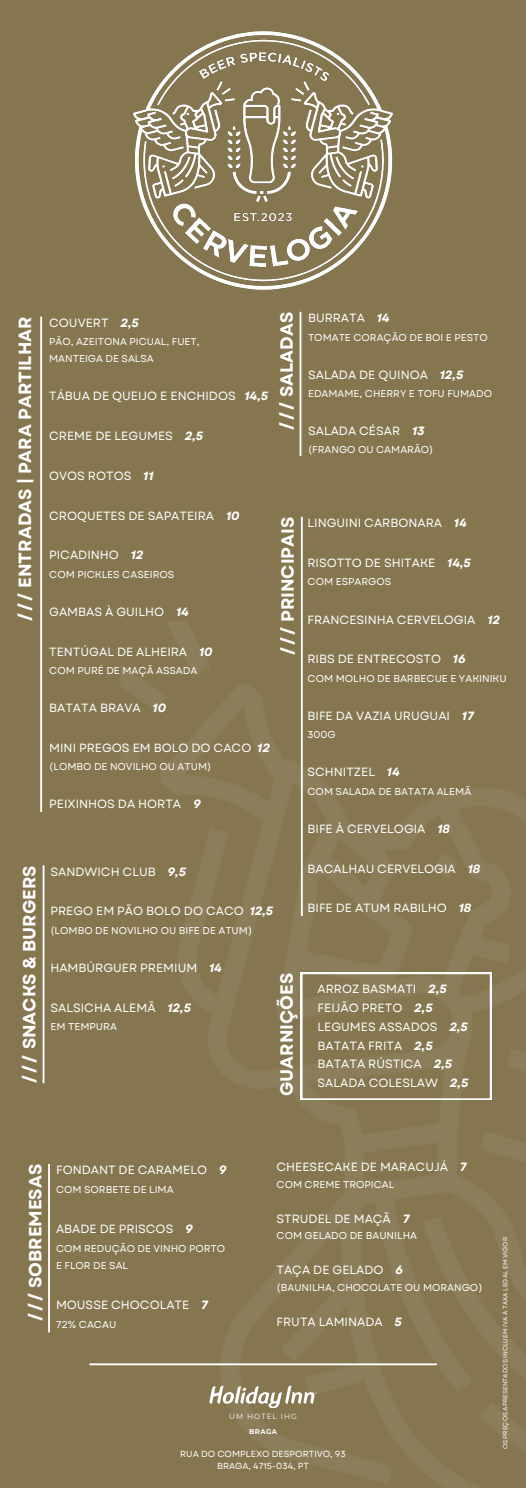
<style>
.page{position:relative;width:526px;height:1488px;background:#857650}
.page>*{position:absolute;margin:0;border:0;box-sizing:border-box;transform-origin:0 0}
.t1{font:700 17.62px "Garet";color:#fff}
.t2{font:12px/18.8px "Garet";color:#fff}
.t3{font:10px/16.6px "Garet";color:#fff}
.t4{font:8.88px/11.8px "Garet";color:#fff;text-align:center}
.t5{font:7.5px "Montserrat";letter-spacing:.125em;color:#fff}
.t6{font:700 6.88px "Montserrat";letter-spacing:.07em;color:#fff}
.t7{font:6.25px "Garet";color:#fff}
.s1{font-weight:700;font-style:italic}
</style>
<div class="page">
<img style="left:133px;top:31px;width:260px;height:258px">
<hr style="left:40px;top:317px;width:2px;height:495px;background:#fff">
<hr style="left:300px;top:312px;width:1px;height:144px;background:#fff">
<hr style="left:43px;top:865px;width:1px;height:218px;background:#fff">
<hr style="left:301px;top:517px;width:2px;height:399px;background:#fff">
<svg style="left:301px;top:972px;width:191px;height:128px"></svg>
<hr style="left:48px;top:1164px;width:2px;height:168px;background:#fff">
<svg style="left:209px;top:1385px;width:108px;height:23px"></svg>
<hr style="left:89px;top:1363px;width:348px;height:2px;background:#fff">
<h2 class="t1" style="left:274px;top:431px;width:121px;rotate:-90deg">/// SALADAS</h2>
<h2 class="t2" style="left:308px;top:309px;width:83px">BURRATA <span class="s1">14</span></h2>
<h3 class="t1" style="left:12px;top:622px;width:307px;rotate:-90deg">/// ENTRADAS | PARA PARTILHAR</h3>
<h3 class="t2" style="left:49px;top:314px;width:91px">COUVERT <span class="s1">2,5</span></h3>
<h2 class="t3" style="left:308px;top:329px;width:181px">TOMATE CORAÇÃO DE BOI E PESTO</h2>
<h2 class="t2" style="left:308px;top:365px;width:157px">SALADA DE QUINOA <span class="s1">12,5</span></h2>
<h2 class="t3" style="left:308px;top:385px;width:186px">EDAMAME, CHERRY E TOFU FUMADO</h2>
<h1 class="t2" style="left:308px;top:422px;width:118px">SALADA CÉSAR <span class="s1">13</span></h1>
<h1 class="t3" style="left:308px;top:442px;width:127px">(FRANGO OU CAMARÃO)</h1>
<h3 class="t3" style="left:49px;top:334px;width:152px">PÃO, AZEITONA PICUAL, FUET,<br>MANTEIGA DE SALSA</h3>
<h3 class="t2" style="left:49px;top:387px;width:220px">TÁBUA DE QUEIJO E ENCHIDOS <span class="s1">14,5</span></h3>
<h1 class="t2" style="left:49px;top:426px;width:156px">CREME DE LEGUMES <span class="s1">2,5</span></h1>
<h3 class="t2" style="left:49px;top:466px;width:106px">OVOS ROTOS <span class="s1">11</span></h3>
<h2 class="t2" style="left:49px;top:506px;width:192px">CROQUETES DE SAPATEIRA <span class="s1">10</span></h2>
<h2 class="t2" style="left:49px;top:546px;width:96px">PICADINHO <span class="s1">12</span></h2>
<h2 class="t3" style="left:49px;top:566px;width:127px">COM PICKLES CASEIROS</h2>
<h2 class="t2" style="left:49px;top:602px;width:141px">GAMBAS À GUILHO <span class="s1">14</span></h2>
<h2 class="t2" style="left:49px;top:642px;width:165px">TENTÚGAL DE ALHEIRA <span class="s1">10</span></h2>
<h2 class="t3" style="left:49px;top:662px;width:150px">COM PURÉ DE MAÇÃ ASSADA</h2>
<h3 class="t2" style="left:49px;top:699px;width:118px">BATATA BRAVA <span class="s1">10</span></h3>
<h2 class="t2" style="left:49px;top:738px;width:222px">MINI PREGOS EM BOLO DO CACO <span class="s1">12</span></h2>
<h2 class="t3" style="left:49px;top:758px;width:164px">(LOMBO DE NOVILHO OU ATUM)</h2>
<h3 class="t2" style="left:49px;top:795px;width:153px">PEIXINHOS DA HORTA <span class="s1">9</span></h3>
<h3 class="t1" style="left:275px;top:656px;width:141px;rotate:-90deg">/// PRINCIPAIS</h3>
<h2 class="t2" style="left:307px;top:514px;width:161px">LINGUINI CARBONARA <span class="s1">14</span></h2>
<h2 class="t2" style="left:307px;top:554px;width:165px">RISOTTO DE SHITAKE <span class="s1">14,5</span></h2>
<h2 class="t3" style="left:307px;top:574px;width:85px">COM ESPARGOS</h2>
<h2 class="t2" style="left:307px;top:610px;width:194px">FRANCESINHA CERVELOGIA <span class="s1">12</span></h2>
<p class="t2" style="left:307px;top:650px;width:160px">RIBS DE ENTRECOSTO <span class="s1">16</span></p>
<p class="t3" style="left:307px;top:670px;width:201px">COM MOLHO DE BARBECUE E YAKINIKU</p>
<h1 class="t2" style="left:307px;top:706px;width:168px">BIFE DA VAZIA URUGUAI <span class="s1">17</span></h1>
<h1 class="t3" style="left:307px;top:726px;width:30px">300G</h1>
<h2 class="t2" style="left:307px;top:763px;width:94px">SCHNITZEL <span class="s1">14</span></h2>
<h2 class="t3" style="left:307px;top:783px;width:165px">COM SALADA DE BATATA ALEMÃ</h2>
<h2 class="t2" style="left:307px;top:819px;width:144px">BIFE À CERVELOGIA <span class="s1">18</span></h2>
<h3 class="t2" style="left:307px;top:859px;width:174px">BACALHAU CERVELOGIA <span class="s1">18</span></h3>
<h3 class="t2" style="left:307px;top:899px;width:165px">BIFE DE ATUM RABILHO <span class="s1">18</span></h3>
<h2 class="t1" style="left:16px;top:1084px;width:220px;rotate:-90deg">/// SNACKS &amp; BURGERS</h2>
<h2 class="t2" style="left:50px;top:862px;width:137px">SANDWICH CLUB <span class="s1">9,5</span></h2>
<h2 class="t2" style="left:50px;top:902px;width:224px">PREGO EM PÃO BOLO DO CACO <span class="s1">12,5</span></h2>
<h2 class="t3" style="left:50px;top:922px;width:203px">(LOMBO DE NOVILHO OU BIFE DE ATUM)</h2>
<h3 class="t2" style="left:50px;top:958px;width:173px">HAMBÚRGUER PREMIUM <span class="s1">14</span></h3>
<h2 class="t2" style="left:50px;top:998px;width:142px">SALSICHA ALEMÃ <span class="s1">12,5</span></h2>
<h2 class="t3" style="left:50px;top:1018px;width:68px">EM TEMPURA</h2>
<h4 class="t1" style="left:274px;top:1096px;width:125px;rotate:-90deg">GUARNIÇÕES</h4>
<h2 class="t2" style="left:317px;top:980px;width:152px">ARROZ BASMATI <span class="s1">2,5<br></span>FEIJÃO PRETO <span class="s1">2,5<br></span>LEGUMES ASSADOS <span class="s1">2,5<br></span>BATATA FRITA <span class="s1">2,5<br></span>BATATA RÚSTICA <span class="s1">2,5<br></span>SALADA COLESLAW <span class="s1">2,5</span></h2>
<h2 class="t1" style="left:23px;top:1322px;width:160px;rotate:-90deg">/// SOBREMESAS</h2>
<h2 class="t2" style="left:56px;top:1160px;width:172px">FONDANT DE CARAMELO <span class="s1">9</span></h2>
<h2 class="t3" style="left:56px;top:1181px;width:119px">COM SORBETE DE LIMA</h2>
<h1 class="t2" style="left:56px;top:1219px;width:138px">ABADE DE PRISCOS <span class="s1">9</span></h1>
<h1 class="t3" style="left:56px;top:1239px;width:171px;line-height:17.4px">COM REDUÇÃO DE VINHO PORTO<br>E FLOR DE SAL</h1>
<h2 class="t2" style="left:56px;top:1295px;width:153px">MOUSSE CHOCOLATE <span class="s1">7</span></h2>
<h2 class="t3" style="left:56px;top:1316px;width:62px">72% CACAU</h2>
<p class="t2" style="left:277px;top:1158px;width:192px">CHEESECAKE DE MARACUJÁ <span class="s1">7</span></p>
<p class="t3" style="left:277px;top:1176px;width:119px">COM CREME TROPICAL</p>
<h1 class="t2" style="left:277px;top:1209px;width:134px">STRUDEL DE MAÇÃ <span class="s1">7</span></h1>
<h1 class="t3" style="left:277px;top:1227px;width:142px">COM GELADO DE BAUNILHA</h1>
<h2 class="t2" style="left:277px;top:1261px;width:128px">TAÇA DE GELADO <span class="s1">6</span></h2>
<h2 class="t3" style="left:277px;top:1279px;width:207px">(BAUNILHA, CHOCOLATE OU MORANGO)</h2>
<h3 class="t2" style="left:277px;top:1312px;width:127px">FRUTA LAMINADA <span class="s1">5</span></h3>
<p class="t5" style="left:229px;top:1412px;width:69px">UM HOTEL IHG</p>
<p class="t6" style="left:249px;top:1427px;width:29px">BRAGA</p>
<h3 class="t4" style="left:180px;top:1448px;width:167px">RUA DO COMPLEXO DESPORTIVO, 93<br>BRAGA, 4715-034, PT</h3>
<h1 class="t7" style="left:501px;top:1449px;width:214px;rotate:-90deg">OS PREÇOS APRESENTADOS INCLUEM IVA À TAXA LEGAL EM VIGOR</h1>
</div>
